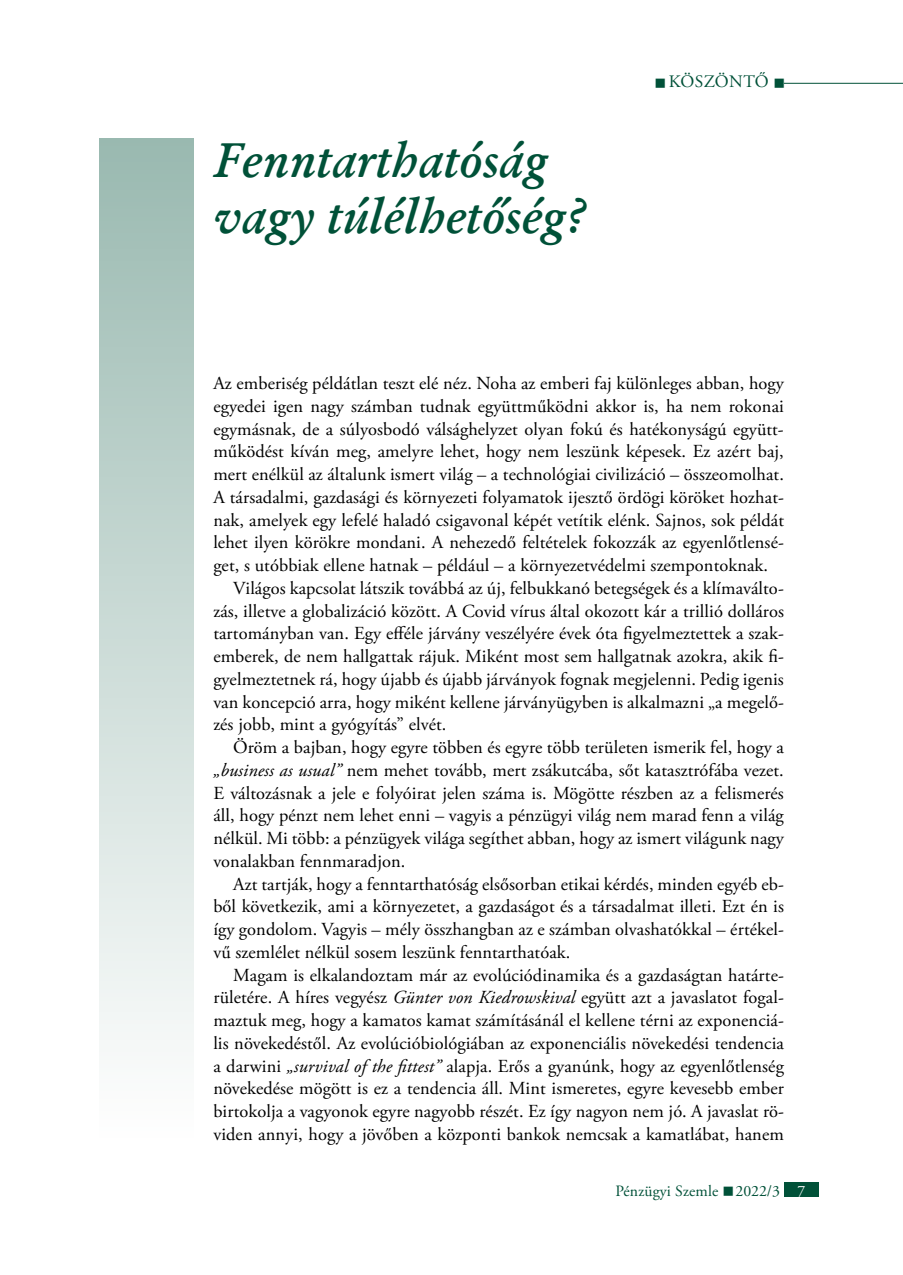
<style>
.page{position:relative;width:903px;height:1275px;background:#fff}
.page>*{position:absolute;margin:0;border:0;box-sizing:border-box;transform-origin:0 0}
.t1{font:italic 600 49px/56px "Garamond";color:#005138}
.t2{font:18.38px "Adobe Garamond Pro";letter-spacing:.005em;color:#000}
.t3{font:17.5px "Adobe Garamond Pro";letter-spacing:.025em;color:#005138}
.t4{font:15.75px "Adobe Garamond Pro";letter-spacing:.01em;color:#005138}
.s1{font-style:italic}
.s2{color:#fff}
</style>
<div class="page">
<hr style="left:784px;top:83px;width:119px;height:1px;background:#005138">
<div style="left:784px;top:1182px;width:35px;height:15px;background:#005138"></div>
<div style="left:99px;top:139px;width:94px;height:1002px;background:linear-gradient(to bottom,#99b9b0,#fefefe)"></div>
<h1 class="t1" style="left:213px;top:132px;width:373px">Fenntarthatóság vagy túlélhetőség?</h1>
<p class="t3" style="left:654px;top:71px;width:132px">■ KÖSZÖNTŐ ■</p>
<p class="t2" style="left:213px;top:372px;width:572px">Az emberiség példátlan teszt elé néz. Noha az emberi faj különleges abban, hogy</p>
<p class="t2" style="left:213px;top:395px;width:572px">egyedei igen nagy számban tudnak együttműködni akkor is, ha nem rokonai</p>
<p class="t2" style="left:213px;top:418px;width:572px">egymásnak, de a súlyosbodó válsághelyzet olyan fokú és hatékonyságú együtt-</p>
<p class="t2" style="left:213px;top:441px;width:572px">működést kíván meg, amelyre lehet, hogy nem leszünk képesek. Ez azért baj,</p>
<p class="t2" style="left:213px;top:463px;width:572px">mert enélkül az általunk ismert világ – a technológiai civilizáció – összeomolhat.</p>
<p class="t2" style="left:213px;top:486px;width:572px">A társadalmi, gazdasági és környezeti folyamatok ijesztő ördögi köröket hozhat-</p>
<p class="t2" style="left:213px;top:509px;width:572px">nak, amelyek egy lefelé haladó csigavonal képét vetítik elénk. Sajnos, sok példát</p>
<p class="t2" style="left:213px;top:532px;width:572px">lehet ilyen körökre mondani. A nehezedő feltételek fokozzák az egyenlőtlensé-</p>
<p class="t2" style="left:213px;top:554px;width:556px">get, s utóbbiak ellene hatnak – például – a környezetvédelmi szempontoknak.</p>
<p class="t2" style="left:233px;top:577px;width:552px">Világos kapcsolat látszik továbbá az új, felbukkanó betegségek és a klímaválto-</p>
<p class="t2" style="left:213px;top:600px;width:572px">zás, illetve a globalizáció között. A Covid vírus által okozott kár a trillió dolláros</p>
<p class="t2" style="left:213px;top:623px;width:572px">tartományban van. Egy efféle járvány veszélyére évek óta figyelmeztettek a szak-</p>
<p class="t2" style="left:213px;top:645px;width:572px">emberek, de nem hallgattak rájuk. Miként most sem hallgatnak azokra, akik fi-</p>
<p class="t2" style="left:213px;top:668px;width:572px">gyelmeztetnek rá, hogy újabb és újabb járványok fognak megjelenni. Pedig igenis</p>
<p class="t2" style="left:213px;top:691px;width:572px">van koncepció arra, hogy miként kellene járványügyben is alkalmazni „a megelő-</p>
<p class="t2" style="left:213px;top:714px;width:235px">zés jobb, mint a gyógyítás” elvét.</p>
<p class="t2" style="left:233px;top:736px;width:552px">Öröm a bajban, hogy egyre többen és egyre több területen ismerik fel, hogy a</p>
<p class="t2" style="left:213px;top:759px;width:572px"><span class="s1">„business as usual”</span> nem mehet tovább, mert zsákutcába, sőt katasztrófába vezet.</p>
<p class="t2" style="left:213px;top:782px;width:572px">E változásnak a jele e folyóirat jelen száma is. Mögötte részben az a felismerés</p>
<p class="t2" style="left:213px;top:805px;width:572px">áll, hogy pénzt nem lehet enni – vagyis a pénzügyi világ nem marad fenn a világ</p>
<p class="t2" style="left:213px;top:827px;width:572px">nélkül. Mi több: a pénzügyek világa segíthet abban, hogy az ismert világunk nagy</p>
<p class="t2" style="left:213px;top:850px;width:194px">vonalakban fennmaradjon.</p>
<p class="t2" style="left:233px;top:873px;width:552px">Azt tartják, hogy a fenntarthatóság elsősorban etikai kérdés, minden egyéb eb-</p>
<p class="t2" style="left:213px;top:896px;width:572px">ből következik, ami a környezetet, a gazdaságot és a társadalmat illeti. Ezt én is</p>
<p class="t2" style="left:213px;top:918px;width:572px">így gondolom. Vagyis – mély összhangban az e számban olvashatókkal – értékel-</p>
<p class="t2" style="left:213px;top:941px;width:359px">vű szemlélet nélkül sosem leszünk fenntarthatóak.</p>
<p class="t2" style="left:233px;top:964px;width:552px">Magam is elkalandoztam már az evolúciódinamika és a gazdaságtan határte-</p>
<p class="t2" style="left:213px;top:987px;width:572px">rületére. A híres vegyész <span class="s1">Günter von Kiedrowskival</span> együtt azt a javaslatot fogal-</p>
<p class="t2" style="left:213px;top:1009px;width:572px">maztuk meg, hogy a kamatos kamat számításánál el kellene térni az exponenciá-</p>
<p class="t2" style="left:213px;top:1032px;width:572px">lis növekedéstől. Az evolúcióbiológiában az exponenciális növekedési tendencia</p>
<p class="t2" style="left:213px;top:1055px;width:572px">a darwini <span class="s1">„survival of the fittest”</span> alapja. Erős a gyanúnk, hogy az egyenlőtlenség</p>
<p class="t2" style="left:213px;top:1077px;width:572px">növekedése mögött is ez a tendencia áll. Mint ismeretes, egyre kevesebb ember</p>
<p class="t2" style="left:213px;top:1100px;width:572px">birtokolja a vagyonok egyre nagyobb részét. Ez így nagyon nem jó. A javaslat rö-</p>
<p class="t2" style="left:213px;top:1123px;width:572px">viden annyi, hogy a jövőben a központi bankok nemcsak a kamatlábat, hanem</p>
<p class="t4" style="left:615px;top:1181px;width:191px">Pénzügyi Szemle ■ 2022/3 <span class="s2">7</span></p>
</div>
